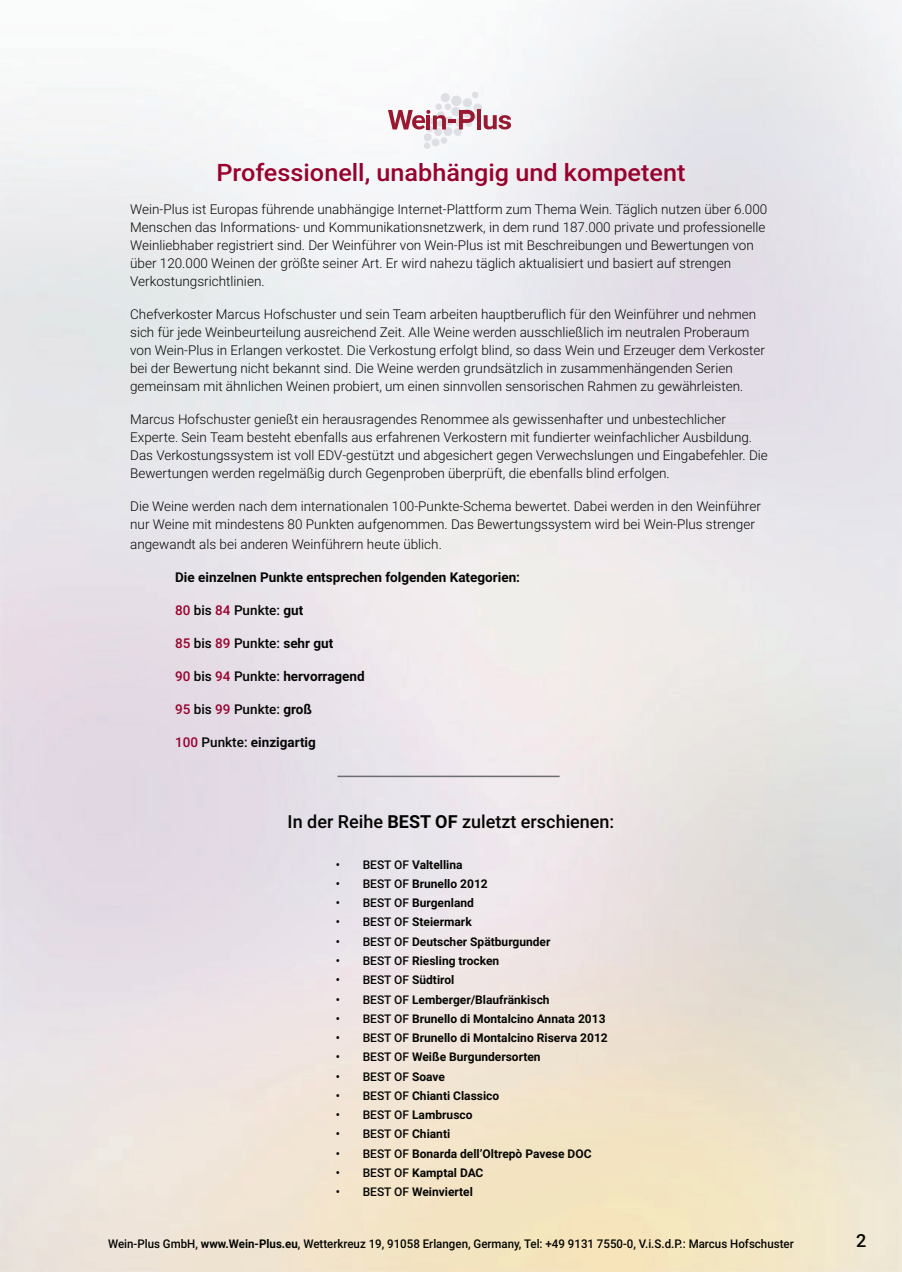
<style>
.page{position:relative;width:902px;height:1272px;background:#fff}
.page>*{position:absolute;margin:0;border:0;box-sizing:border-box;transform-origin:0 0}
.t1{font:500 24px "Roboto";color:#98012d;scale:1.05 1}
.t2{font:500 18px "Roboto";color:#040503}
.t3{font:300 13.5px/18px "Roboto";color:#040503}
.t4{font:700 13.5px "Roboto";color:#040503}
.t5{font:500 13.5px "Roboto";color:#040503}
.t6{font:700 12px "Roboto";color:#040503}
.t7{font:500 12px "Roboto";color:#040503;scale:.96 1}
.t8{font:500 12px "Roboto";color:#040503}
.s1{color:#98012d}
.s2{font-weight:700}
.s3{font-weight:500;color:#98012d}
.s4{font-weight:500}
</style>
<div class="page">
<img style="left:0;top:0;width:901px;height:1271px">
<hr style="left:337px;top:775px;width:222px;height:2px;background:#6c6d70">
<div style="left:440px;top:93px;width:10px;height:9px;background:#dedfe4;border-radius:50%"></div>
<div style="left:451px;top:107px;width:9px;height:9px;background:#dedfe4;border-radius:50%"></div>
<div style="left:463px;top:109px;width:9px;height:9px;background:#ddd8de;border-radius:50%"></div>
<div style="left:424px;top:142px;width:6px;height:7px;background:#dedfe4;border-radius:50%"></div>
<div style="left:424px;top:133px;width:7px;height:8px;background:#dedfe4;border-radius:50%"></div>
<div style="left:463px;top:98px;width:9px;height:9px;background:#dedfe4;border-radius:50%"></div>
<div style="left:431px;top:139px;width:8px;height:7px;background:#dedfe4;border-radius:50%"></div>
<div style="left:451px;top:96px;width:10px;height:10px;background:#dedfe4;border-radius:50%"></div>
<div style="left:443px;top:127px;width:9px;height:9px;background:#dedfe4;border-radius:50%"></div>
<svg style="left:426px;top:126px;width:7px;height:6px"></svg>
<div style="left:434px;top:128px;width:8px;height:8px;background:#dedfe4;border-radius:50%"></div>
<div style="left:473px;top:103px;width:9px;height:9px;background:#dedfe4;border-radius:50%"></div>
<svg style="left:472px;top:92px;width:6px;height:6px"></svg>
<div style="left:474px;top:114px;width:7px;height:7px;background:#dedfe4;border-radius:50%"></div>
<div style="left:453px;top:128px;width:8px;height:8px;background:#dedfe4;border-radius:50%"></div>
<div style="left:444px;top:103px;width:7px;height:7px;background:#dedfe4;border-radius:50%"></div>
<div style="left:440px;top:137px;width:7px;height:7px;background:#dedfe4;border-radius:50%"></div>
<div style="left:435px;top:103px;width:7px;height:7px;background:#dedfe4;border-radius:50%"></div>
<hr style="left:477px;top:109px;width:4px;height:20px;background:#991a30">
<svg style="left:483px;top:115px;width:28px;height:14px"></svg>
<svg style="left:388px;top:110px;width:86px;height:19px"></svg>
<h1 class="t1" style="left:216px;top:156px;width:448px">Professionell, unabhängig und kompetent</h1>
<p class="t3" style="left:130px;top:200px;width:638px">Wein-Plus ist Europas führende unabhängige Internet-Plattform zum Thema Wein. Täglich nutzen über 6.000<br>Menschen das Informations- und Kommunikationsnetzwerk, in dem rund 187.000 private und professionelle Weinliebhaber registriert sind. Der Weinführer von Wein-Plus ist mit Beschreibungen und Bewertungen von über 120.000 Weinen der größte seiner Art. Er wird nahezu täglich aktualisiert und basiert auf strengen Verkostungsrichtlinien.</p>
<p class="t3" style="left:130px;top:305px;width:636px">Chefverkoster Marcus Hofschuster und sein Team arbeiten hauptberuflich für den Weinführer und nehmen sich für jede Weinbeurteilung ausreichend Zeit. Alle Weine werden ausschließlich im neutralen Proberaum von Wein-Plus in Erlangen verkostet. Die Verkostung erfolgt blind, so dass Wein und Erzeuger dem Verkoster bei der Bewertung nicht bekannt sind. Die Weine werden grundsätzlich in zusammenhängenden Serien gemeinsam mit ähnlichen Weinen probiert, um einen sinnvollen sensorischen Rahmen zu gewährleisten.</p>
<p class="t3" style="left:130px;top:410px;width:639px">Marcus Hofschuster genießt ein herausragendes Renommee als gewissenhafter und unbestechlicher Experte. Sein Team besteht ebenfalls aus erfahrenen Verkostern mit fundierter weinfachlicher Ausbildung.<br>Das Verkostungssystem ist voll EDV-gestützt und abgesichert gegen Verwechslungen und Eingabefehler. Die Bewertungen werden regelmäßig durch Gegenproben überprüft, die ebenfalls blind erfolgen.</p>
<p class="t3" style="left:130px;top:497px;width:632px">Die Weine werden nach dem internationalen 100-Punkte-Schema bewertet. Dabei werden in den Weinführer nur Weine mit mindestens 80 Punkten aufgenommen. Das Bewertungssystem wird bei Wein-Plus strenger</p>
<p class="t3" style="left:130px;top:534px;width:313px">angewandt als bei anderen Weinführern heute üblich.</p>
<p class="t4" style="left:175px;top:567px;width:346px">Die einzelnen Punkte entsprechen folgenden Kategorien:</p>
<p class="t5" style="left:175px;top:600px;width:129px"><span class="s1">80</span> bis <span class="s1">84</span> Punkte: <span class="s2">gut</span></p>
<p class="t5" style="left:175px;top:633px;width:160px"><span class="s1">85</span> bis <span class="s1">89</span> Punkte: <span class="s2">sehr gut</span></p>
<p class="t4" style="left:175px;top:666px;width:191px"><span class="s3">90</span> <span class="s4">bis</span> <span class="s3">94</span> <span class="s4">Punkte:</span> hervorragend</p>
<p class="t5" style="left:175px;top:699px;width:138px"><span class="s1">95</span> bis <span class="s1">99</span> Punkte: <span class="s2">groß</span></p>
<p class="t4" style="left:175px;top:732px;width:142px"><span class="s3">100</span> <span class="s4">Punkte:</span> einzigartig</p>
<h2 class="t2" style="left:287px;top:808px;width:328px">In der Reihe <span class="s2">BEST OF</span> zuletzt erschienen:</h2>
<p class="t6" style="left:335px;top:856px;width:128px"><span class="s4">• BEST OF</span> Valtellina</p>
<p class="t6" style="left:335px;top:875px;width:154px"><span class="s4">• BEST OF</span> Brunello 2012</p>
<p class="t6" style="left:335px;top:894px;width:140px"><span class="s4">• BEST OF</span> Burgenland</p>
<p class="t6" style="left:335px;top:913px;width:137px"><span class="s4">• BEST OF</span> Steiermark</p>
<p class="t6" style="left:335px;top:933px;width:216px"><span class="s4">• BEST OF</span> Deutscher Spätburgunder</p>
<p class="t6" style="left:335px;top:952px;width:165px"><span class="s4">• BEST OF</span> Riesling trocken</p>
<p class="t6" style="left:335px;top:971px;width:120px"><span class="s4">• BEST OF</span> Südtirol</p>
<p class="t6" style="left:335px;top:990px;width:215px"><span class="s4">• BEST OF</span> Lemberger/Blaufränkisch</p>
<p class="t6" style="left:335px;top:1010px;width:271px"><span class="s4">• BEST OF</span> Brunello di Montalcino Annata 2013</p>
<p class="t6" style="left:335px;top:1029px;width:273px"><span class="s4">• BEST OF</span> Brunello di Montalcino Riserva 2012</p>
<p class="t6" style="left:335px;top:1048px;width:206px"><span class="s4">• BEST OF</span> Weiße Burgundersorten</p>
<p class="t8" style="left:335px;top:1067px;width:111px">• BEST OF <span class="s2">Soave</span></p>
<p class="t6" style="left:335px;top:1087px;width:165px"><span class="s4">• BEST OF</span> Chianti Classico</p>
<p class="t6" style="left:335px;top:1106px;width:138px"><span class="s4">• BEST OF</span> Lambrusco</p>
<p class="t8" style="left:335px;top:1125px;width:116px">• BEST OF <span class="s2">Chianti</span></p>
<p class="t6" style="left:335px;top:1144px;width:257px"><span class="s4">• BEST OF</span> Bonarda dell’Oltrepò Pavese DOC</p>
<p class="t6" style="left:335px;top:1164px;width:149px"><span class="s4">• BEST OF</span> Kamptal DAC</p>
<p class="t6" style="left:335px;top:1183px;width:139px"><span class="s4">• BEST OF</span> Weinviertel</p>
<p class="t7" style="left:108px;top:1235px;width:715px">Wein-Plus GmbH, <span class="s2">www.Wein-Plus.eu</span>, Wetterkreuz 19, 91058 Erlangen, Germany, Tel: +49 9131 7550-0, V.i.S.d.P.: Marcus Hofschuster</p>
<h2 class="t2" style="left:856px;top:1227px;width:12px">2</h2>
</div>
